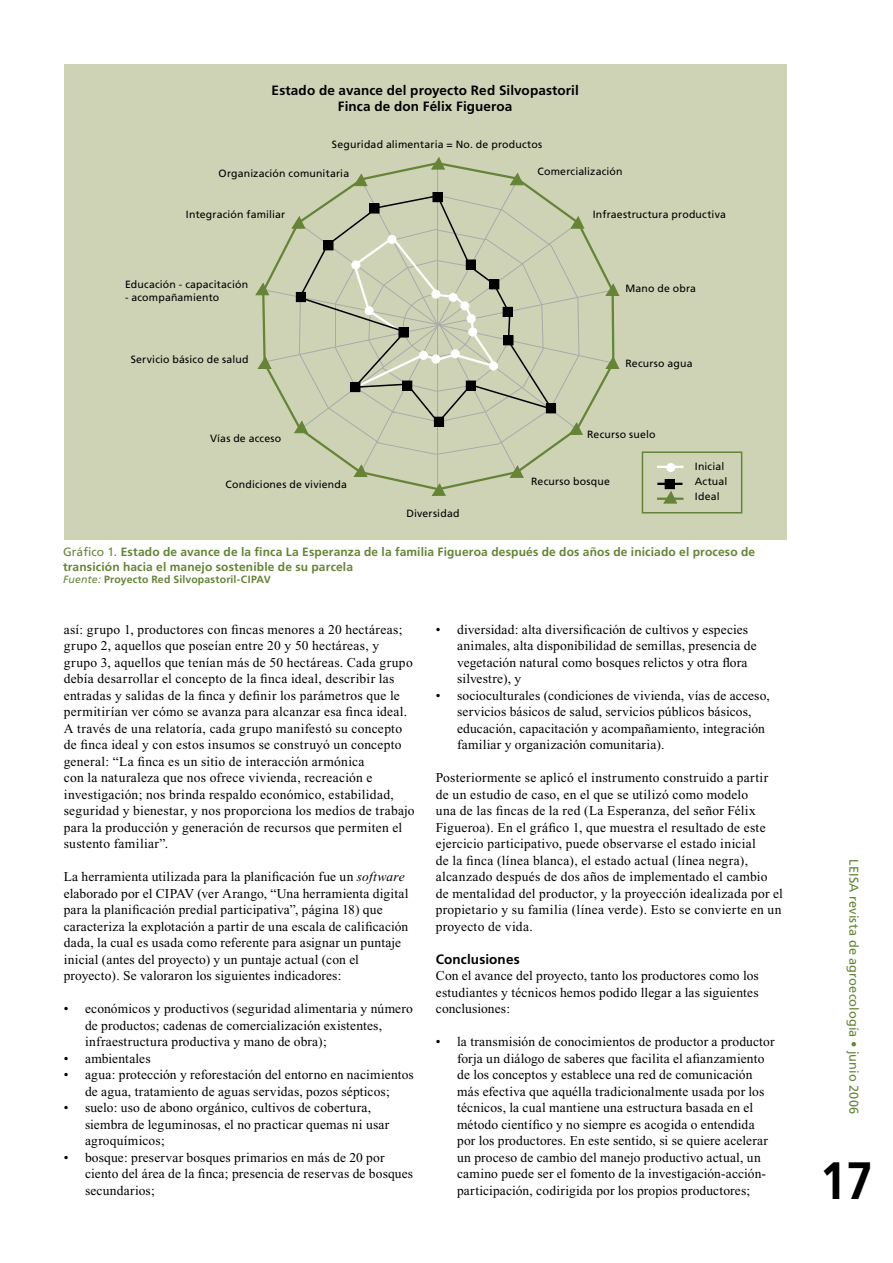
<style>
.page{position:relative;width:893px;height:1263px;background:#fff}
.page>*{position:absolute;margin:0;border:0;box-sizing:border-box;transform-origin:0 0}
.t1{font:700 52.5px "Frutiger";color:#000;scale:.9 1}
.t2{font:13.5px/16.5px "Times New Roman";letter-spacing:.015em;color:#000}
.t3{font:700 13.5px/16.2px "Frutiger";letter-spacing:.01em;color:#000;text-align:center}
.t4{font:12.75px "Frutiger";letter-spacing:.01em;color:#658436}
.t5{font:700 12px/14.4px "Frutiger";letter-spacing:.015em;color:#658436}
.t6{font:10.5px/15px "Frutiger";letter-spacing:.015em;color:#000}
.t7{font:700 10.5px "Frutiger";letter-spacing:.015em;color:#658436}
.s1{font-weight:400}
.s2{font-weight:400;font-style:italic}
.s3{font-style:italic}
.s4{font-family:"Frutiger";font-weight:700}
</style>
<div class="page">
<div style="left:64px;top:64px;width:723px;height:476px;background:#cfd3b6"></div>
<hr style="left:657px;top:498px;width:27px;height:2px;background:#658436">
<hr style="left:657px;top:483px;width:25px;height:2px;background:#000">
<hr style="left:657px;top:466px;width:27px;height:2px;background:#fff">
<svg style="left:255px;top:157px;width:365px;height:339px"></svg>
<div style="left:642px;top:451px;width:100px;height:62px;border:2px solid #658436"></div>
<div style="left:665px;top:479px;width:9px;height:10px;background:#000"></div>
<div style="left:665px;top:479px;width:10px;height:10px;border:1px solid #000"></div>
<svg style="left:663px;top:491px;width:15px;height:13px"></svg>
<div style="left:388px;top:236px;width:7px;height:7px;background:#fff;border-radius:50%"></div>
<div style="left:387px;top:235px;width:9px;height:9px;border:2px solid #fff;border-radius:50%"></div>
<div style="left:432px;top:291px;width:7px;height:7px;background:#fff;border-radius:50%"></div>
<div style="left:431px;top:290px;width:9px;height:9px;border:2px solid #fff;border-radius:50%"></div>
<div style="left:450px;top:294px;width:6px;height:7px;background:#fff;border-radius:50%"></div>
<div style="left:449px;top:293px;width:9px;height:9px;border:2px solid #fff;border-radius:50%"></div>
<div style="left:461px;top:302px;width:7px;height:7px;background:#fff;border-radius:50%"></div>
<div style="left:460px;top:301px;width:9px;height:9px;border:2px solid #fff;border-radius:50%"></div>
<div style="left:468px;top:315px;width:7px;height:7px;background:#fff;border-radius:50%"></div>
<div style="left:467px;top:314px;width:9px;height:9px;border:2px solid #fff;border-radius:50%"></div>
<div style="left:469px;top:329px;width:7px;height:6px;background:#fff;border-radius:50%"></div>
<div style="left:468px;top:327px;width:9px;height:9px;border:2px solid #fff;border-radius:50%"></div>
<div style="left:490px;top:363px;width:7px;height:6px;background:#fff;border-radius:50%"></div>
<div style="left:489px;top:361px;width:9px;height:9px;border:2px solid #fff;border-radius:50%"></div>
<div style="left:452px;top:350px;width:7px;height:7px;background:#fff;border-radius:50%"></div>
<div style="left:451px;top:349px;width:9px;height:9px;border:2px solid #fff;border-radius:50%"></div>
<div style="left:432px;top:356px;width:7px;height:6px;background:#fff;border-radius:50%"></div>
<div style="left:431px;top:355px;width:9px;height:9px;border:2px solid #fff;border-radius:50%"></div>
<div style="left:420px;top:352px;width:7px;height:7px;background:#fff;border-radius:50%"></div>
<div style="left:419px;top:351px;width:9px;height:9px;border:2px solid #fff;border-radius:50%"></div>
<div style="left:366px;top:307px;width:7px;height:7px;background:#fff;border-radius:50%"></div>
<div style="left:365px;top:306px;width:9px;height:9px;border:2px solid #fff;border-radius:50%"></div>
<div style="left:352px;top:262px;width:7px;height:6px;background:#fff;border-radius:50%"></div>
<div style="left:351px;top:260px;width:9px;height:9px;border:2px solid #fff;border-radius:50%"></div>
<div style="left:667px;top:464px;width:7px;height:7px;background:#fff;border-radius:50%"></div>
<div style="left:666px;top:463px;width:9px;height:9px;border:2px solid #fff;border-radius:50%"></div>
<p class="t3" style="left:272px;top:83px;width:309px">Estado de avance del proyecto Red Silvopastoril<br>Finca de don Félix Figueroa</p>
<p class="t6" style="left:332px;top:136px;width:212px">Seguridad alimentaria = No. de productos</p>
<p class="t6" style="left:219px;top:166px;width:132px">Organización comunitaria</p>
<p class="t6" style="left:186px;top:207px;width:101px">Integración familiar</p>
<p class="t6" style="left:537px;top:163px;width:87px">Comercialización</p>
<p class="t6" style="left:593px;top:207px;width:135px">Infraestructura productiva</p>
<p class="t6" style="left:125px;top:277px;width:125px">Educación - capacitación</p>
<p class="t6" style="left:125px;top:289px;width:96px">- acompañamiento</p>
<p class="t6" style="left:625px;top:281px;width:72px">Mano de obra</p>
<p class="t6" style="left:131px;top:352px;width:119px">Servicio básico de salud</p>
<p class="t6" style="left:625px;top:356px;width:69px">Recurso agua</p>
<p class="t6" style="left:210px;top:431px;width:73px">Vías de acceso</p>
<p class="t6" style="left:226px;top:477px;width:123px">Condiciones de vivienda</p>
<p class="t6" style="left:587px;top:427px;width:70px">Recurso suelo</p>
<p class="t6" style="left:531px;top:474px;width:80px">Recurso bosque</p>
<p class="t6" style="left:695px;top:459px;width:34px">Inicial<br>Actual<br>Ideal</p>
<p class="t6" style="left:406px;top:506px;width:55px">Diversidad</p>
<p class="t5" style="left:63px;top:545px;width:694px"><span class="s1">Gráfico 1.</span> Estado de avance de la finca La Esperanza de la familia Figueroa después de dos años de iniciado el proceso de transición hacia el manejo sostenible de su parcela</p>
<p class="t7" style="left:63px;top:573px;width:209px"><span class="s2">Fuente:</span> Proyecto Red Silvopastoril-CIPAV</p>
<p class="t2" style="left:64px;top:621px;width:352px">así: grupo 1, productores con fincas menores a 20 hectáreas; grupo 2, aquellos que poseían entre 20 y 50 hectáreas, y grupo 3, aquellos que tenían más de 50 hectáreas. Cada grupo debía desarrollar el concepto de la finca ideal, describir las entradas y salidas de la finca y definir los parámetros que le permitirían ver cómo se avanza para alcanzar esa finca ideal.<br>A través de una relatoría, cada grupo manifestó su concepto de finca ideal y con estos insumos se construyó un concepto general: “La finca es un sitio de interacción armónica<br>con la naturaleza que nos ofrece vivienda, recreación e investigación; nos brinda respaldo económico, estabilidad, seguridad y bienestar, y nos proporciona los medios de trabajo para la producción y generación de recursos que permiten el sustento familiar”.</p>
<p class="t2" style="left:64px;top:868px;width:346px">La herramienta utilizada para la planificación fue un <span class="s3">software </span>elaborado por el CIPAV (ver Arango, “Una herramienta digital para la planificación predial participativa”, página 18) que caracteriza la explotación a partir de una escala de calificación dada, la cual es usada como referente para asignar un puntaje inicial (antes del proyecto) y un puntaje actual (con el proyecto). Se valoraron los siguientes indicadores:</p>
<p class="t2" style="left:85px;top:1000px;width:329px;text-indent:-21px">• económicos y productivos (seguridad alimentaria y número de productos; cadenas de comercialización existentes, infraestructura productiva y mano de obra);</p>
<p class="t2" style="left:64px;top:1050px;width:88px">• ambientales</p>
<p class="t2" style="left:64px;top:1066px;width:351px;text-align:center">• agua: protección y reforestación del entorno en nacimientos de agua, tratamiento de aguas servidas, pozos sépticos;</p>
<p class="t2" style="left:85px;top:1099px;width:306px;text-indent:-21px">• suelo: uso de abono orgánico, cultivos de cobertura, siembra de leguminosas, el no practicar quemas ni usar agroquímicos;</p>
<p class="t2" style="left:85px;top:1149px;width:330px;text-indent:-21px">• bosque: preservar bosques primarios en más de 20 por ciento del área de la finca; presencia de reservas de bosques secundarios;</p>
<p class="t2" style="left:457px;top:621px;width:301px;text-indent:-21px">• diversidad: alta diversificación de cultivos y especies animales, alta disponibilidad de semillas, presencia de vegetación natural como bosques relictos y otra flora silvestre), y</p>
<p class="t2" style="left:457px;top:687px;width:314px;text-indent:-21px">• socioculturales (condiciones de vivienda, vías de acceso, servicios básicos de salud, servicios públicos básicos, educación, capacitación y acompañamiento, integración familiar y organización comunitaria).</p>
<p class="t2" style="left:436px;top:769px;width:349px">Posteriormente se aplicó el instrumento construido a partir de un estudio de caso, en el que se utilizó como modelo<br>una de las fincas de la red (La Esperanza, del señor Félix Figueroa). En el gráfico 1, que muestra el resultado de este ejercicio participativo, puede observarse el estado inicial<br>de la finca (línea blanca), el estado actual (línea negra), alcanzado después de dos años de implementado el cambio de mentalidad del productor, y la proyección idealizada por el propietario y su familia (línea verde). Esto se convierte en un proyecto de vida.</p>
<p class="t2" style="left:436px;top:951px;width:324px"><span class="s4">Conclusiones<br></span>Con el avance del proyecto, tanto los productores como los estudiantes y técnicos hemos podido llegar a las siguientes conclusiones:</p>
<p class="t2" style="left:457px;top:1033px;width:319px;text-indent:-21px">• la transmisión de conocimientos de productor a productor forja un diálogo de saberes que facilita el afianzamiento de los conceptos y establece una red de comunicación más efectiva que aquélla tradicionalmente usada por los técnicos, la cual mantiene una estructura basada en el método científico y no siempre es acogida o entendida por los productores. En este sentido, si se quiere acelerar un proceso de cambio del manejo productivo actual, un camino puede ser el fomento de la investigación-acción&shy;participación, codirigida por los propios productores;</p>
<p class="t4" style="left:861px;top:859px;width:257px;rotate:90deg">LEISA revista de agroecología • junio 2006</p>
<p class="t1" style="left:820px;top:1150px;width:60px">17</p>
</div>
